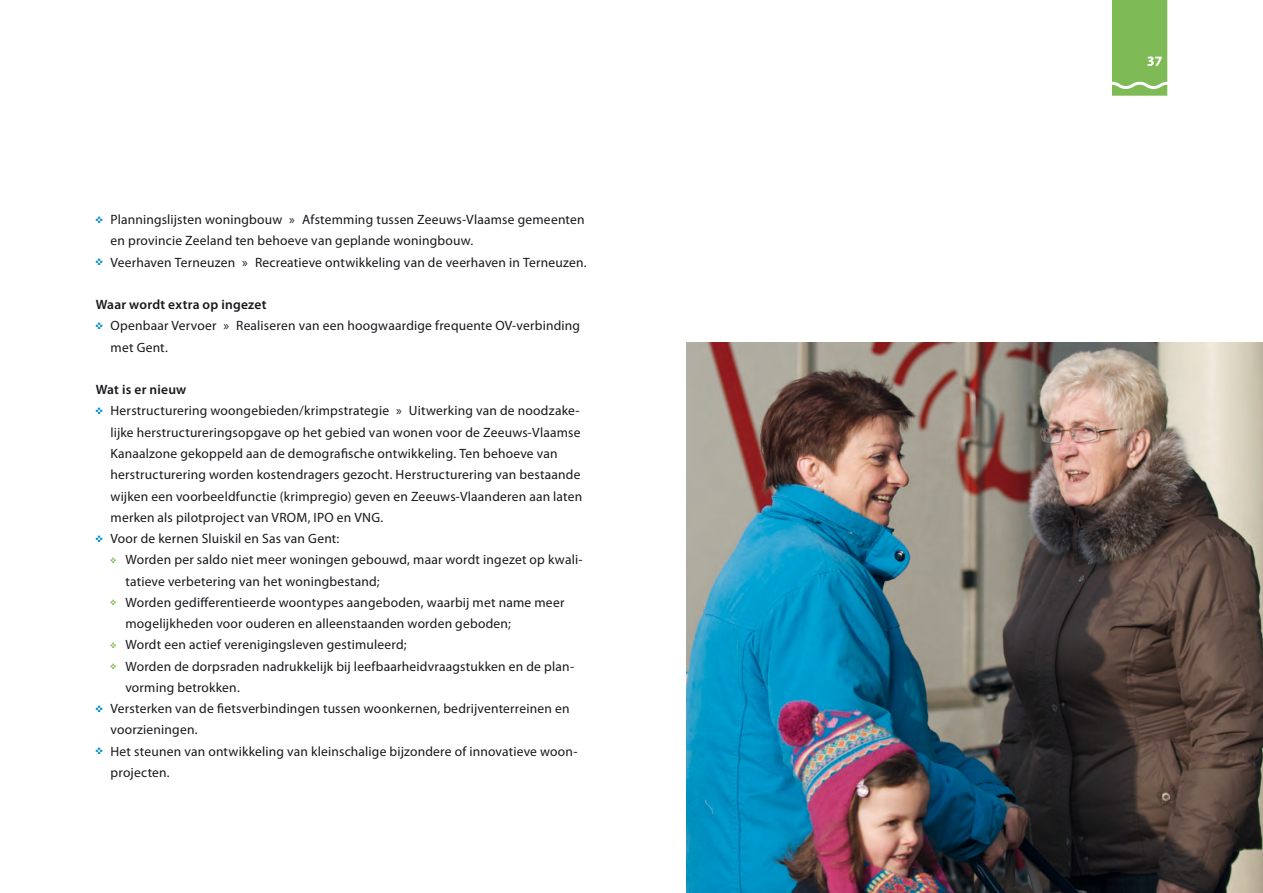
<style>
.page{position:relative;width:1263px;height:893px;background:#fff}
.page>*{position:absolute;margin:0;border:0;box-sizing:border-box;transform-origin:0 0}
.t1{font:700 15px "Myriad Pro";color:#fff}
.bullet{font:13.5px/21.3px "Myriad Pro";letter-spacing:.015em;color:#1a171c}
.bullet_bullet{font:13.5px/21.3px "Myriad Pro";letter-spacing:.015em;color:#1a171c}
._3_onderkopje{font:600 13.5px "Myriad Pro";letter-spacing:.015em;color:#1a171c}
.s1{color:#008bca}
.s2{color:#7eba55}
</style>
<div class="page">
<div style="left:1112px;top:0;width:55px;height:96px;background:#7eba55"></div>
<img style="left:687px;top:342px;width:576px;height:551px">
<p class="bullet" style="left:111px;top:209px;width:475px;text-indent:-15px"><span class="s1">✜</span> Planningslijsten woningbouw » Afstemming tussen Zeeuws-Vlaamse gemeenten en provincie Zeeland ten behoeve van geplande woningbouw.</p>
<p class="bullet" style="left:96px;top:251px;width:492px"><span class="s1">✜</span> Veerhaven Terneuzen » Recreatieve ontwikkeling van de veerhaven in Terneuzen.</p>
<p class="_3_onderkopje" style="left:96px;top:296px;width:172px">Waar wordt extra op ingezet</p>
<p class="bullet" style="left:111px;top:315px;width:471px;text-indent:-15px"><span class="s1">✜</span> Openbaar Vervoer » Realiseren van een hoogwaardige frequente OV-verbinding met Gent.</p>
<p class="_3_onderkopje" style="left:96px;top:381px;width:92px">Wat is er nieuw</p>
<p class="bullet" style="left:111px;top:400px;width:473px;text-indent:-15px"><span class="s1">✜</span> Herstructurering woongebieden/krimpstrategie » Uitwerking van de noodzake&shy;lijke herstructureringsopgave op het gebied van wonen voor de Zeeuws-Vlaamse Kanaalzone gekoppeld aan de demografische ontwikkeling. Ten behoeve van herstructurering worden kostendragers gezocht. Herstructurering van bestaande wijken een voorbeeldfunctie (krimpregio) geven en Zeeuws-Vlaanderen aan laten merken als pilotproject van VROM, IPO en VNG.</p>
<p class="bullet" style="left:96px;top:528px;width:245px"><span class="s1">✜</span> Voor de kernen Sluiskil en Sas van Gent:</p>
<p class="bullet_bullet" style="left:125px;top:549px;width:459px;text-indent:-15px"><span class="s2">✜</span> Worden per saldo niet meer woningen gebouwd, maar wordt ingezet op kwali&shy;tatieve verbetering van het woningbestand;</p>
<p class="bullet_bullet" style="left:125px;top:591px;width:440px;text-indent:-15px"><span class="s2">✜</span> Worden gedifferentieerde woontypes aangeboden, waarbij met name meer mogelijkheden voor ouderen en alleenstaanden worden geboden;</p>
<p class="bullet_bullet" style="left:111px;top:634px;width:297px"><span class="s2">✜</span> Wordt een actief verenigingsleven gestimuleerd;</p>
<p class="bullet_bullet" style="left:125px;top:655px;width:450px;text-indent:-15px"><span class="s2">✜</span> Worden de dorpsraden nadrukkelijk bij leefbaarheidvraagstukken en de plan&shy;vorming betrokken.</p>
<p class="bullet" style="left:111px;top:698px;width:460px;text-indent:-15px"><span class="s1">✜</span> Versterken van de fietsverbindingen tussen woonkernen, bedrijventerreinen en voorzieningen.</p>
<p class="bullet" style="left:111px;top:740px;width:469px;text-indent:-15px"><span class="s1">✜</span> Het steunen van ontwikkeling van kleinschalige bijzondere of innovatieve woon&shy;projecten.</p>
<p class="t1" style="left:1147px;top:50px;width:18px">37</p>
</div>
